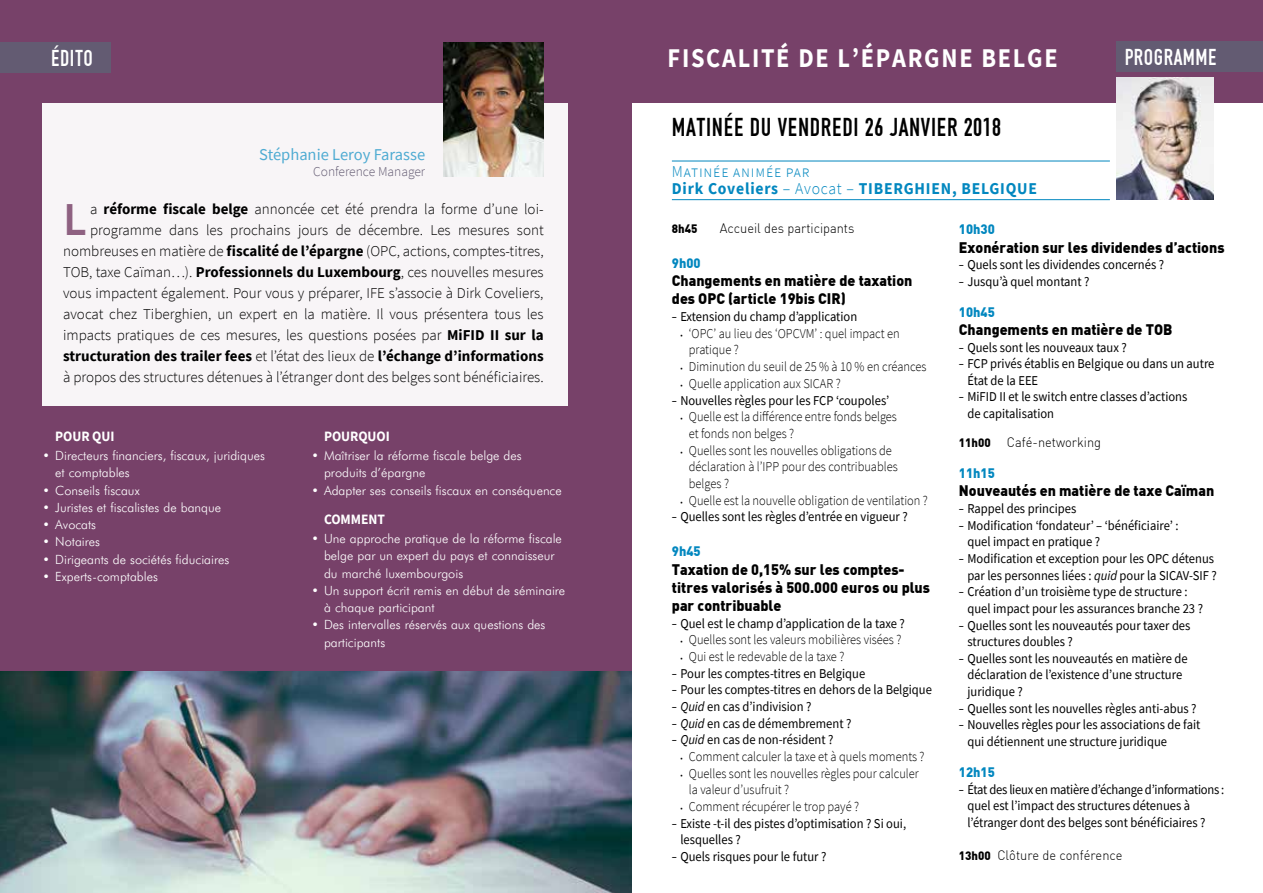
<style>
.page{position:relative;width:1263px;height:893px;background:#fff}
.page>*{position:absolute;margin:0;border:0;box-sizing:border-box;transform-origin:0 0}
.t1{font:600 47.1px "Source Sans Pro";color:#8e6181}
.t2{font:27px "DIN 1451 Engschrift Regular";letter-spacing:.025em;color:#000;scale:.95 1}
.t3{font:700 27px "Source Sans Pro";letter-spacing:.07em;color:#fff;scale:.9 1}
.t4{font:24px "DIN 1451 Engschrift Regular";letter-spacing:.025em;color:#fff;scale:.95 1}
.t5{font:700 16.5px/16.6px "Source Sans Pro";letter-spacing:.05em;color:#0287bf;scale:.95 1}
.t6{font:16.5px "Source Sans Pro";color:#4eabd2}
.t7{font:300 15px/21px "Source Sans Pro";color:#000;text-align:right}
.t8{font:900 15px/18.1px "DIN";color:#000;scale:.95 1}
.t9{font:700 14.25px "Source Sans Pro";letter-spacing:-.005em;color:#fff;scale:.95 1}
.t10{font:13.5px/16.6px "Source Sans Pro";color:#000;scale:.93 1}
.t11{font:300 13.5px/16.6px "Source Sans Pro";color:#000;scale:.92 1}
.t12{font:300 13.5px "DIN";color:#000;scale:.95 1}
.t13{font:900 13.5px "DIN";color:#0287bf;scale:.95 1}
.t14{font:300 13.5px "Source Sans Pro";color:#635b72}
.t15{font:300 12.75px/17.2px "Futura BT";color:#fff}
.t16{font:900 12px "DIN";color:#000;scale:.95 1}
.s1{font-weight:700}
.s2{font-weight:300}
.s3{font-weight:200;font-size:9px}
.s4{font-weight:400}
.s5{font-style:italic}
.s6{font-weight:900;font-size:12px}
</style>
<div class="page">
<img style="left:0;top:671px;width:631px;height:222px">
<div style="left:0;top:0;width:631px;height:671px;background:#774169"></div>
<div style="left:631px;top:0;width:632px;height:102px;background:#774169"></div>
<div style="left:42px;top:103px;width:525px;height:303px;background:#f8f5f7"></div>
<hr style="left:672px;top:161px;width:438px;height:1px;background:#0287bf">
<hr style="left:672px;top:199px;width:438px;height:1px;background:#0287bf">
<img style="left:444px;top:43px;width:100px;height:134px">
<img style="left:1116px;top:78px;width:97px;height:121px">
<div style="left:0;top:42px;width:111px;height:31px;background:#635b72"></div>
<div style="left:1116px;top:42px;width:147px;height:30px;background:#635b72"></div>
<h2 class="t3" style="left:668px;top:40px;width:435px">FISCALITÉ DE L’ÉPARGNE BELGE</h2>
<h3 class="t4" style="left:51px;top:44px;width:46px">ÉDITO</h3>
<h3 class="t4" style="left:1125px;top:43px;width:98px">PROGRAMME</h3>
<p class="t6" style="left:259px;top:144px;width:167px">Stéphanie Leroy Farasse</p>
<p class="t14" style="left:313px;top:163px;width:114px">Conference Manager</p>
<p class="t7" style="left:63px;top:198px;width:482px">a <span class="s1">réforme fiscale belge</span> annoncée cet été prendra la forme d’une loi&shy;programme dans les prochains jours de décembre. Les mesures sont nombreuses en matière de <span class="s1">fiscalité de l’épargne</span> (OPC, actions, comptes-titres, TOB, taxe Caïman…). <span class="s1">Professionnels du Luxembourg</span>, ces nouvelles mesures vous impactent également. Pour vous y préparer, IFE s’associe à Dirk Coveliers, avocat chez Tiberghien, un expert en la matière. Il vous présentera tous les impacts pratiques de ces mesures, les questions posées par <span class="s1">MiFID II sur la structuration des trailer fees</span> et l’état des lieux de <span class="s1">l’échange d’informations </span>à propos des structures détenues à l’étranger dont des belges sont bénéficiaires.</p>
<h1 class="t1" style="left:63px;top:188px;width:25px">L</h1>
<p class="t9" style="left:55px;top:426px;width:64px">POUR QUI</p>
<p class="t15" style="left:55px;top:447px;width:211px;text-indent:-13px">• Directeurs financiers, fiscaux, juridiques et comptables</p>
<p class="t15" style="left:43px;top:481px;width:99px">• Conseils fiscaux</p>
<p class="t15" style="left:43px;top:499px;width:180px">• Juristes et fiscalistes de banque</p>
<p class="t15" style="left:43px;top:516px;width:55px">• Avocats</p>
<p class="t15" style="left:43px;top:533px;width:59px">• Notaires</p>
<p class="t15" style="left:43px;top:550px;width:188px">• Dirigeants de sociétés fiduciaires</p>
<p class="t15" style="left:43px;top:568px;width:117px">• Experts-comptables</p>
<p class="t9" style="left:324px;top:426px;width:71px">POURQUOI</p>
<p class="t15" style="left:324px;top:447px;width:199px;text-indent:-13px">• Maîtriser la réforme fiscale belge des produits d’épargne</p>
<p class="t15" style="left:311px;top:481px;width:252px">• Adapter ses conseils fiscaux en conséquence</p>
<p class="t9" style="left:324px;top:509px;width:66px">COMMENT</p>
<p class="t15" style="left:324px;top:530px;width:239px;text-indent:-13px">• Une approche pratique de la réforme fiscale belge par un expert du pays et connaisseur du marché luxembourgois</p>
<p class="t15" style="left:324px;top:582px;width:243px;text-indent:-13px">• Un support écrit remis en début de séminaire à chaque participant</p>
<p class="t15" style="left:324px;top:616px;width:223px;text-indent:-13px">• Des intervalles réservés aux questions des participants</p>
<h2 class="t2" style="left:672px;top:111px;width:348px">MATINÉE DU VENDREDI 26 JANVIER 2018</h2>
<p class="t5" style="left:672px;top:163px;width:386px"><span class="s2">Matinée animée par<br></span>Dirk Coveliers <span class="s2">– Avocat –</span> TIBERGHIEN, BELGIQUE</p>
<p class="t16" style="left:672px;top:221px;width:28px">8h45</p>
<p class="t12" style="left:720px;top:220px;width:143px">Accueil des participants</p>
<p class="t13" style="left:672px;top:254px;width:32px">9h00</p>
<p class="t8" style="left:672px;top:271px;width:255px">Changements en matière de taxation des OPC (article 19bis CIR)</p>
<p class="t10" style="left:672px;top:308px;width:201px">ؠ Extension du champ d’application</p>
<p class="t11" style="left:689px;top:325px;width:231px;text-indent:-9px"><span class="s3">•</span> ‘OPC’ au lieu des ‘OPCVM’ : quel impact en pratique ?</p>
<p class="t11" style="left:680px;top:358px;width:269px"><span class="s3">•</span> Diminution du seuil de 25 % à 10 % en créances</p>
<p class="t10" style="left:672px;top:375px;width:235px;text-indent:9px"><span class="s3">•</span> <span class="s2">Quelle application aux SICAR ?<br></span>ؠ Nouvelles règles pour les FCP ‘coupoles’</p>
<p class="t11" style="left:689px;top:408px;width:228px;text-indent:-9px"><span class="s3">•</span> Quelle est la différence entre fonds belges et fonds non belges ?</p>
<p class="t11" style="left:689px;top:442px;width:229px;text-indent:-9px"><span class="s3">•</span> Quelles sont les nouvelles obligations de déclaration à l’IPP pour des contribuables belges ?</p>
<p class="t11" style="left:672px;top:492px;width:280px;text-indent:9px"><span class="s3">•</span> Quelle est la nouvelle obligation de ventilation ? <span class="s4">ؠ Quelles sont les règles d’entrée en vigueur ?</span></p>
<p class="t13" style="left:672px;top:542px;width:32px">9h45</p>
<p class="t8" style="left:672px;top:559px;width:273px">Taxation de 0,15% sur les comptes&shy;titres valorisés à 500.000 euros ou plus par contribuable</p>
<p class="t10" style="left:672px;top:615px;width:252px">ؠ Quel est le champ d’application de la taxe ?</p>
<p class="t11" style="left:680px;top:631px;width:242px"><span class="s3">•</span> Quelles sont les valeurs mobilières visées ?</p>
<p class="t10" style="left:672px;top:648px;width:281px;text-indent:9px"><span class="s3">•</span> <span class="s2">Qui est le redevable de la taxe ?<br></span>ؠ Pour les comptes-titres en Belgique<br>ؠ Pour les comptes-titres en dehors de la Belgique ؠ <span class="s5">Quid</span> en cas d’indivision ?<br>ؠ <span class="s5">Quid</span> en cas de démembrement ?<br>ؠ <span class="s5">Quid</span> en cas de non-résident ?</p>
<p class="t11" style="left:680px;top:748px;width:267px"><span class="s3">•</span> Comment calculer la taxe et à quels moments ?</p>
<p class="t11" style="left:689px;top:765px;width:251px;text-indent:-9px"><span class="s3">•</span> Quelles sont les nouvelles règles pour calculer la valeur d’usufruit ?</p>
<p class="t11" style="left:680px;top:798px;width:196px"><span class="s3">•</span> Comment récupérer le trop payé ?</p>
<p class="t10" style="left:672px;top:815px;width:253px">ؠ Existe -t-il des pistes d’optimisation ? Si oui,</p>
<p class="t10" style="left:680px;top:831px;width:67px">lesquelles ?</p>
<p class="t10" style="left:672px;top:848px;width:168px">ؠ Quels risques pour le futur ?</p>
<p class="t13" style="left:959px;top:220px;width:39px">10h30</p>
<p class="t8" style="left:959px;top:237px;width:281px">Exonération sur les dividendes d’actions</p>
<p class="t10" style="left:959px;top:256px;width:222px">ؠ Quels sont les dividendes concernés ? ؠ Jusqu’à quel montant ?</p>
<p class="t13" style="left:959px;top:303px;width:39px">10h45</p>
<p class="t8" style="left:959px;top:320px;width:226px">Changements en matière de TOB</p>
<p class="t10" style="left:959px;top:339px;width:182px">ؠ Quels sont les nouveaux taux ?</p>
<p class="t10" style="left:959px;top:355px;width:276px">ؠ FCP privés établis en Belgique ou dans un autre</p>
<p class="t10" style="left:967px;top:372px;width:78px">État de la EEE</p>
<p class="t10" style="left:959px;top:388px;width:247px">ؠ MiFID II et le switch entre classes d’actions</p>
<p class="t10" style="left:967px;top:405px;width:95px">de capitalisation</p>
<p class="t12" style="left:959px;top:434px;width:151px"><span class="s6">11h00</span> Café-networking</p>
<p class="t13" style="left:959px;top:464px;width:39px">11h15</p>
<p class="t8" style="left:959px;top:481px;width:270px">Nouveautés en matière de taxe Caïman</p>
<p class="t10" style="left:959px;top:500px;width:128px">ؠ Rappel des principes</p>
<p class="t10" style="left:959px;top:517px;width:238px">ؠ Modification ‘fondateur’ – ‘bénéficiaire’ :</p>
<p class="t10" style="left:967px;top:533px;width:144px">quel impact en pratique ?</p>
<p class="t10" style="left:959px;top:550px;width:276px">ؠ Modification et exception pour les OPC détenus</p>
<p class="t10" style="left:967px;top:567px;width:270px">par les personnes liées : <span class="s5">quid</span> pour la SICAV-SIF ?</p>
<p class="t10" style="left:959px;top:583px;width:247px">ؠ Création d’un troisième type de structure :</p>
<p class="t10" style="left:967px;top:600px;width:255px">quel impact pour les assurances branche 23 ?</p>
<p class="t10" style="left:959px;top:617px;width:250px">ؠ Quelles sont les nouveautés pour taxer des</p>
<p class="t10" style="left:967px;top:633px;width:115px">structures doubles ?</p>
<p class="t10" style="left:959px;top:650px;width:247px">ؠ Quelles sont les nouveautés en matière de</p>
<p class="t10" style="left:967px;top:667px;width:232px">déclaration de l’existence d’une structure</p>
<p class="t10" style="left:967px;top:683px;width:61px">juridique ?</p>
<p class="t10" style="left:959px;top:700px;width:257px">ؠ Quelles sont les nouvelles règles anti-abus ?</p>
<p class="t10" style="left:959px;top:716px;width:261px">ؠ Nouvelles règles pour les associations de fait</p>
<p class="t10" style="left:967px;top:733px;width:216px">qui détiennent une structure juridique</p>
<p class="t13" style="left:959px;top:763px;width:39px">12h15</p>
<p class="t10" style="left:967px;top:781px;width:278px;text-indent:-8px">ؠ État des lieux en matière d’échange d’informations : quel est l’impact des structures détenues à l’étranger dont des belges sont bénéficiaires ?</p>
<p class="t12" style="left:959px;top:847px;width:174px"><span class="s6">13h00</span> Clôture de conférence</p>
</div>
